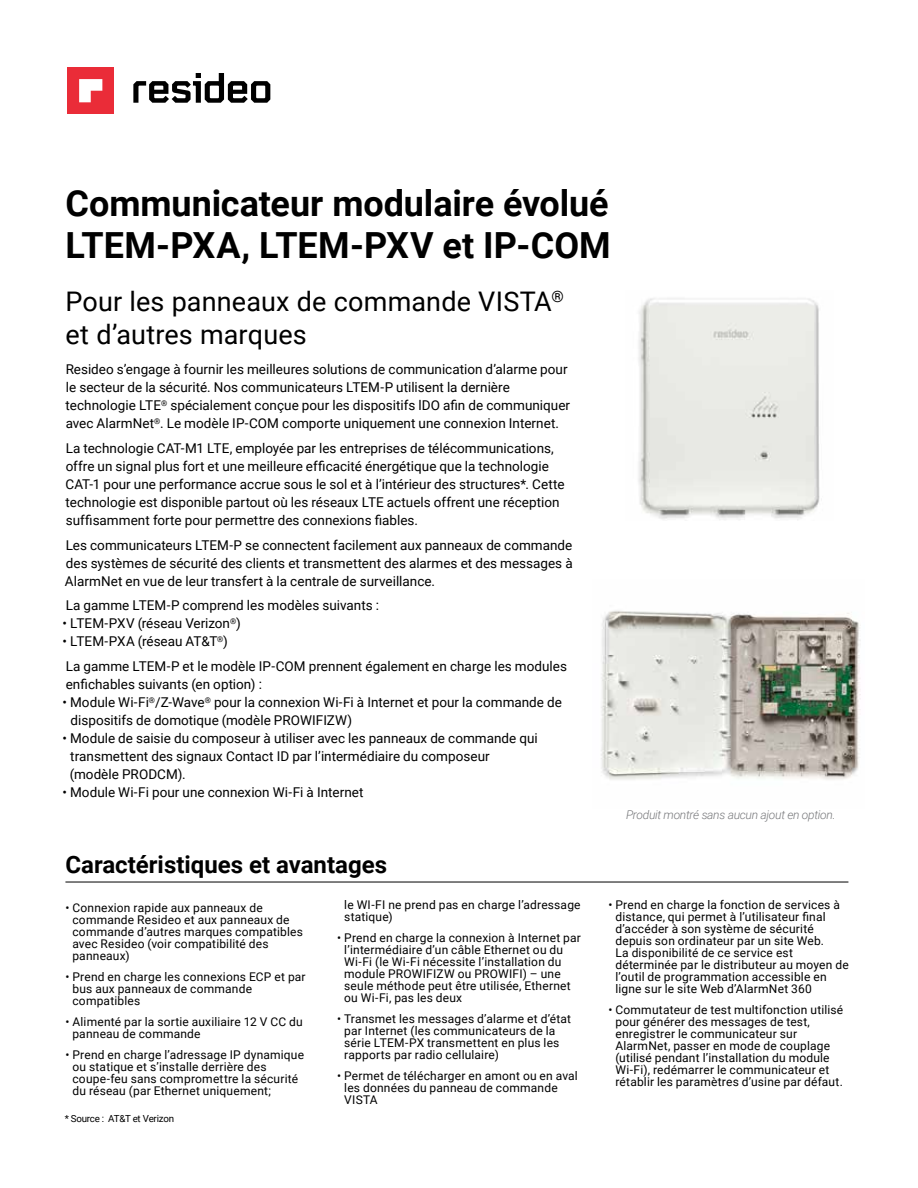
<style>
.page{position:relative;width:918px;height:1188px;background:#fff}
.page>*{position:absolute;margin:0;border:0;box-sizing:border-box;transform-origin:0 0}
.t1{font:700 36px/42px "Roboto";letter-spacing:-.005em;color:#000}
.t2{font:27px/32.4px "Roboto";letter-spacing:.005em;color:#000}
.t3{font:700 24px "Roboto";color:#000}
.t4{font:13.5px/18px "Roboto";color:#000}
.t5{font:12px/12px "Roboto";letter-spacing:.015em;color:#000}
.t6{font:italic 300 12px "Roboto";letter-spacing:-.025em;color:#77787b}
.t7{font:9.75px "Roboto";letter-spacing:-.025em;color:#000}
</style>
<div class="page">
<img style="left:638px;top:298px;width:182px;height:222px">
<img style="left:601px;top:610px;width:260px;height:170px">
<svg style="left:133px;top:73px;width:137px;height:30px"></svg>
<div style="left:68px;top:68px;width:46px;height:46px;background:#ea2c38"></div>
<svg style="left:79px;top:79px;width:23px;height:23px"></svg>
<hr style="left:65px;top:882px;width:783px;height:1px;background:#000">
<h1 class="t1" style="left:65px;top:181px;width:547px">Communicateur modulaire évolué<br>LTEM-PXA, LTEM-PXV et IP-COM</h1>
<h2 class="t2" style="left:65px;top:284px;width:500px">Pour les panneaux de commande VISTA<sup>® </sup>et d’autres marques</h2>
<p class="t4" style="left:66px;top:360px;width:506px">Resideo s’engage à fournir les meilleures solutions de communication d’alarme pour le secteur de la sécurité. Nos communicateurs LTEM-P utilisent la dernière technologie LTE<sup>®</sup> spécialement conçue pour les dispositifs lDO afin de communiquer avec AlarmNet<sup>®</sup>. Le modèle IP-COM comporte uniquement une connexion Internet.</p>
<p class="t4" style="left:66px;top:439px;width:501px">La technologie CAT-M1 LTE, employée par les entreprises de télécommunications, offre un signal plus fort et une meilleure efficacité énergétique que la technologie CAT-1 pour une performance accrue sous le sol et à l’intérieur des structures*. Cette technologie est disponible partout où les réseaux LTE actuels offrent une réception suffisamment forte pour permettre des connexions fiables.</p>
<p class="t4" style="left:65px;top:535px;width:509px;text-align:justify">Les communicateurs LTEM-P se connectent facilement aux panneaux de commande des systèmes de sécurité des clients et transmettent des alarmes et des messages à AlarmNet en vue de leur transfert à la centrale de surveillance.</p>
<p class="t4" style="left:66px;top:596px;width:315px">La gamme LTEM-P comprend les modèles suivants :</p>
<p class="t4" style="left:63px;top:614px;width:180px">• LTEM-PXV (réseau Verizon<sup>®</sup>)</p>
<p class="t4" style="left:63px;top:629px;width:506px;line-height:24.8px">• LTEM-PXA (réseau AT&amp;T<sup>®</sup>)<br>La gamme LTEM-P et le modèle IP-COM prennent également en charge les modules</p>
<p class="t4" style="left:66px;top:675px;width:198px">enfichables suivants (en option) :</p>
<p class="t4" style="left:71px;top:693px;width:493px;text-indent:-8px">• Module Wi-Fi<sup>®</sup>/Z-Wave<sup>®</sup> pour la connexion Wi-Fi à Internet et pour la commande de dispositifs de domotique (modèle PROWIFIZW)</p>
<p class="t4" style="left:70px;top:729px;width:469px;text-indent:-7px">• Module de saisie du composeur à utiliser avec les panneaux de commande qui transmettent des signaux Contact ID par l’intermédiaire du composeur (modèle PRODCM).</p>
<p class="t4" style="left:63px;top:783px;width:303px">• Module Wi-Fi pour une connexion Wi-Fi à Internet</p>
<h3 class="t3" style="left:65px;top:847px;width:323px">Caractéristiques et avantages</h3>
<p class="t5" style="left:72px;top:902px;width:232px;text-indent:-7px">• Connexion rapide aux panneaux de commande Resideo et aux panneaux de commande d’autres marques compatibles avec Resideo (voir compatibilité des panneaux)</p>
<p class="t5" style="left:72px;top:971px;width:235px;text-indent:-7px">• Prend en charge les connexions ECP et par bus aux panneaux de commande compatibles</p>
<p class="t5" style="left:72px;top:1016px;width:232px;text-indent:-7px">• Alimenté par la sortie auxiliaire 12 V CC du panneau de commande</p>
<p class="t5" style="left:72px;top:1049px;width:233px;text-indent:-7px">• Prend en charge l’adressage IP dynamique ou statique et s’installe derrière des coupe-feu sans compromettre la sécurité du réseau (par Ethernet uniquement;</p>
<p class="t7" style="left:65px;top:1112px;width:111px">* Source : AT&amp;T et Verizon</p>
<p class="t5" style="left:344px;top:898px;width:238px">le WI-FI ne prend pas en charge l’adressage statique)</p>
<p class="t5" style="left:344px;top:931px;width:238px;text-indent:-7px">• Prend en charge la connexion à Internet par l’intermédiaire d’un câble Ethernet ou du Wi-Fi (le Wi-Fi nécessite l’installation du module PROWIFIZW ou PROWIFI) – une seule méthode peut être utilisée, Ethernet ou Wi-Fi, pas les deux</p>
<p class="t5" style="left:344px;top:1012px;width:228px;text-indent:-7px">• Transmet les messages d’alarme et d’état par Internet (les communicateurs de la série LTEM-PX transmettent en plus les rapports par radio cellulaire)</p>
<p class="t5" style="left:344px;top:1069px;width:235px;text-indent:-7px">• Permet de télécharger en amont ou en aval les données du panneau de commande<br>VISTA</p>
<p class="t6" style="left:626px;top:806px;width:211px">Produit montré sans aucun ajout en option.</p>
<p class="t5" style="left:615px;top:898px;width:235px;text-indent:-7px">• Prend en charge la fonction de services à distance, qui permet à l’utilisateur final d’accéder à son système de sécurité depuis son ordinateur par un site Web.<br>La disponibilité de ce service est déterminée par le distributeur au moyen de l’outil de programmation accessible en ligne sur le site Web d’AlarmNet 360</p>
<p class="t5" style="left:615px;top:1003px;width:229px;text-indent:-7px">• Commutateur de test multifonction utilisé pour générer des messages de test, enregistrer le communicateur sur AlarmNet, passer en mode de couplage (utilisé pendant l’installation du module Wi-Fi), redémarrer le communicateur et rétablir les paramètres d’usine par défaut.</p>
</div>
